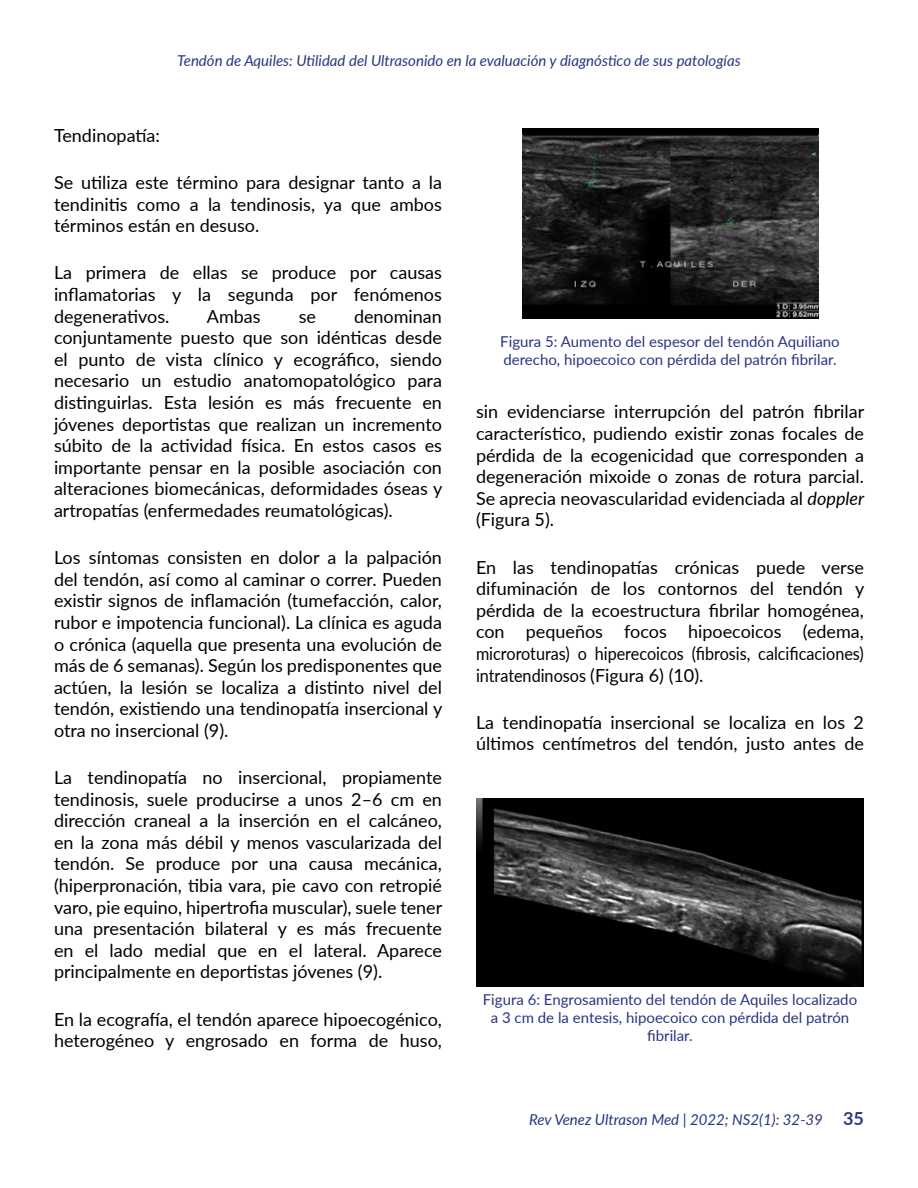
<style>
.page{position:relative;width:918px;height:1188px;background:#fff}
.page>*{position:absolute;margin:0;border:0;box-sizing:border-box;transform-origin:0 0}
.t1{font:18px/21.6px "Lato";color:#000;text-align:justify}
.t2{font:15px/18px "Lato";color:#283583}
.t3{font:italic 15px "Lato";color:#283583}
.s1{font-style:italic}
.s2{font-weight:700;font-style:normal;font-size:18px}
</style>
<div class="page">
<img style="left:522px;top:128px;width:296px;height:190px">
<img style="left:476px;top:799px;width:388px;height:187px">
<p class="t3" style="left:177px;top:50px;width:565px">Tendón de Aquiles: Utilidad del Ultrasonido en la evaluación y diagnóstico de sus patologías</p>
<p class="t1" style="left:54px;top:124px;width:108px">Tendinopatía:</p>
<p class="t1" style="left:54px;top:171px;width:389px">Se utiliza este término para designar tanto a la tendinitis como a la tendinosis, ya que ambos términos están en desuso.</p>
<p class="t1" style="left:54px;top:261px;width:389px">La primera de ellas se produce por causas inflamatorias y la segunda por fenómenos degenerativos.</p>
<p class="t1" style="left:54px;top:305px;width:390px;text-indent:300px">denominan conjuntamente puesto que son idénticas desde el punto de vista clínico y ecográfico, siendo necesario un estudio anatomopatológico para distinguirlas. Esta lesión es más frecuente en jóvenes deportistas que realizan un incremento súbito de la actividad física. En estos casos es importante pensar en la posible asociación con alteraciones biomecánicas, deformidades óseas y artropatías (enfermedades reumatológicas).</p>
<p class="t1" style="left:54px;top:546px;width:390px">Los síntomas consisten en dolor a la palpación del tendón, así como al caminar o correr. Pueden existir signos de inflamación (tumefacción, calor, rubor e impotencia funcional). La clínica es aguda o crónica (aquella que presenta una evolución de más de 6 semanas). Según los predisponentes que actúen, la lesión se localiza a distinto nivel del tendón, existiendo una tendinopatía insercional y otra no insercional (9).</p>
<p class="t1" style="left:54px;top:766px;width:390px">La tendinopatía no insercional, propiamente tendinosis, suele producirse a unos 2–6 cm en dirección craneal a la inserción en el calcáneo, en la zona más débil y menos vascularizada del tendón. Se produce por una causa mecánica, (hiperpronación, tibia vara, pie cavo con retropié varo, pie equino, hipertrofia muscular), suele tener una presentación bilateral y es más frecuente en el lado medial que en el lateral. Aparece principalmente en deportistas jóvenes (9).</p>
<p class="t1" style="left:54px;top:1007px;width:389px">En la ecografía, el tendón aparece hipoecogénico, heterogéneo y engrosado en forma de huso,</p>
<p class="t1" style="left:207px;top:305px;width:55px">Ambas</p>
<p class="t1" style="left:299px;top:305px;width:19px">se</p>
<p class="t2" style="left:500px;top:331px;width:341px">Figura 5: Aumento del espesor del tendón Aquiliano derecho, hipoecoico con pérdida del patrón fibrilar.</p>
<p class="t1" style="left:476px;top:400px;width:390px">sin evidenciarse interrupción del patrón fibrilar característico, pudiendo existir zonas focales de pérdida de la ecogenicidad que corresponden a degeneración mixoide o zonas de rotura parcial.<br>Se aprecia neovascularidad evidenciada al <span class="s1">doppler </span>(Figura 5).</p>
<p class="t1" style="left:476px;top:555px;width:390px">En las tendinopatías crónicas puede verse difuminación de los contornos del tendón y pérdida de la ecoestructura fibrilar homogénea, con pequeños focos hipoecoicos (edema, microroturas) o hiperecoicos (fibrosis, calcificaciones) intratendinosos (Figura 6) (10).</p>
<p class="t1" style="left:476px;top:711px;width:389px">La tendinopatía insercional se localiza en los 2 últimos centímetros del tendón, justo antes de</p>
<p class="t2" style="left:483px;top:990px;width:376px;text-align:center">Figura 6: Engrosamiento del tendón de Aquiles localizado a 3 cm de la entesis, hipoecoico con pérdida del patrón fibrilar.</p>
<p class="t3" style="left:529px;top:1109px;width:336px">Rev Venez Ultrason Med | 2022; NS2(1): 32-39 <span class="s2">35</span></p>
</div>
